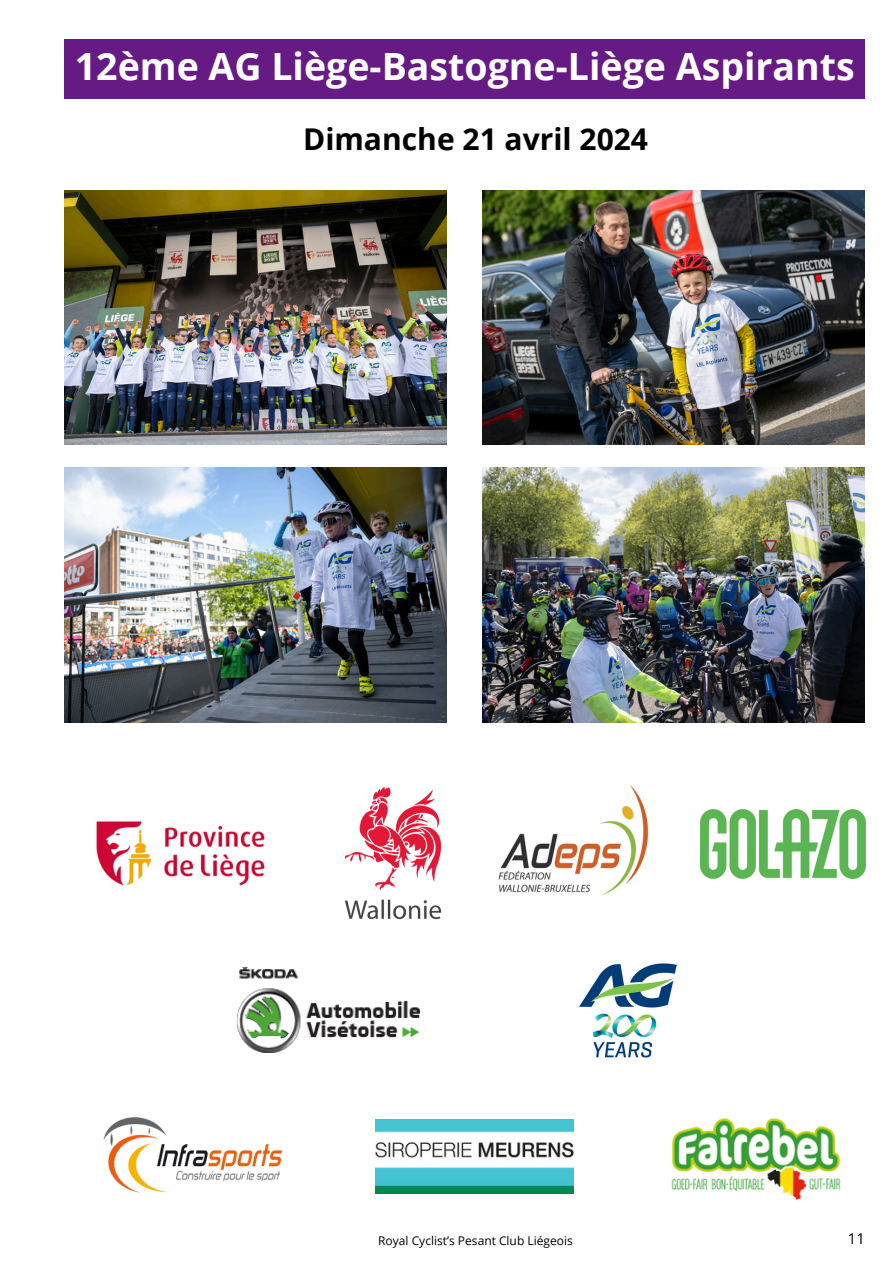
<style>
.page{position:relative;width:894px;height:1264px;background:#fff}
.page>*{position:absolute;margin:0;border:0;box-sizing:border-box;transform-origin:0 0}
.t1{font:700 37.5px "Open Sans";color:#fff}
.t2{font:700 30px "Open Sans";color:#000}
.t3{font:15px "Open Sans";color:#000}
.t4{font:12px "Open Sans";color:#000}
</style>
<div class="page">
<div style="left:65px;top:39px;width:799px;height:59px;background:#661a84"></div>
<img style="left:65px;top:190px;width:381px;height:255px">
<img style="left:482px;top:468px;width:382px;height:254px">
<img style="left:65px;top:468px;width:381px;height:254px">
<img style="left:482px;top:190px;width:382px;height:255px">
<img style="left:96px;top:821px;width:170px;height:65px">
<img style="left:344px;top:787px;width:98px;height:133px">
<img style="left:498px;top:785px;width:151px;height:110px">
<img style="left:700px;top:809px;width:165px;height:69px">
<img style="left:237px;top:968px;width:183px;height:84px">
<img style="left:579px;top:963px;width:98px;height:95px">
<img style="left:103px;top:1117px;width:180px;height:76px">
<img style="left:375px;top:1119px;width:198px;height:74px">
<img style="left:647px;top:1052px;width:194px;height:148px">
<p class="t1" style="left:75px;top:40px;width:781px">12ème AG Liège-Bastogne-Liège Aspirants</p>
<p class="t2" style="left:303px;top:118px;width:346px">Dimanche 21 avril 2024</p>
<p class="t4" style="left:378px;top:1231px;width:196px">Royal Cyclist’s Pesant Club Liégeois</p>
<p class="t3" style="left:847px;top:1228px;width:19px">11</p>
</div>
